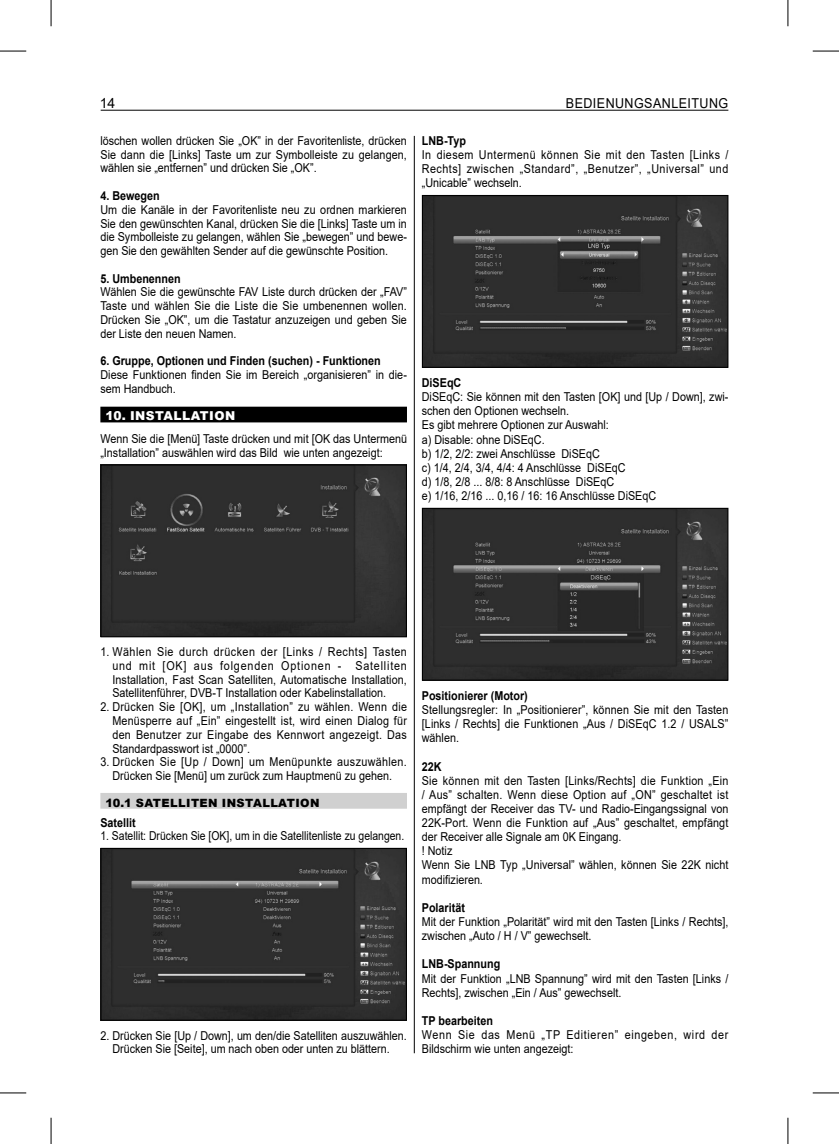
<style>
.page{position:relative;width:839px;height:1144px;background:#fff}
.page>*{position:absolute;margin:0;border:0;box-sizing:border-box;transform-origin:0 0}
.t1{font:14px "Arial";color:#000}
.t2{font:13.65px "Arial";letter-spacing:.035em;color:#000;scale:.92 1}
.t3{font:12.25px/14.2px "Arial";color:#000;text-align:justify;scale:.88 1}
.t4{font:700 12.25px "Arial";color:#000;scale:.88 1}
.t5{font:12.25px/14.2px "Arial";letter-spacing:.06em;color:#000;scale:.88 1}
.t6{font:12.25px "Arial";color:#000;scale:.85 1}
.t7{font:900 12.25px "Arial";letter-spacing:.035em;color:#fff}
.t8{font:900 11.38px "Arial";letter-spacing:.035em;color:#000}
</style>
<div class="page">
<hr style="left:414px;top:136px;width:1px;height:917px;background:#000">
<div style="left:100px;top:407px;width:307px;height:15px;background:#000"></div>
<div style="left:100px;top:793px;width:307px;height:16px;background:#d0d0d0"></div>
<img style="left:102px;top:466px;width:303px;height:169px">
<div style="left:100px;top:464px;width:307px;height:173px;border:1px solid #000"></div>
<img style="left:102px;top:850px;width:303px;height:169px">
<div style="left:100px;top:848px;width:307px;height:173px;border:1px solid #000"></div>
<img style="left:424px;top:197px;width:302px;height:169px">
<div style="left:422px;top:195px;width:306px;height:173px;border:1px solid #000"></div>
<img style="left:424px;top:510px;width:302px;height:169px">
<div style="left:422px;top:508px;width:306px;height:173px;border:1px solid #000"></div>
<hr style="left:101px;top:110px;width:627px;height:1px;background:#000">
<svg style="left:0;top:51px;width:26px;height:1px"></svg>
<svg style="left:813px;top:51px;width:26px;height:1px"></svg>
<svg style="left:0;top:1092px;width:26px;height:1px"></svg>
<svg style="left:813px;top:1092px;width:26px;height:1px"></svg>
<svg style="left:51px;top:0;width:1px;height:26px"></svg>
<svg style="left:51px;top:1118px;width:1px;height:26px"></svg>
<svg style="left:787px;top:0;width:1px;height:26px"></svg>
<svg style="left:787px;top:1118px;width:1px;height:26px"></svg>
<p class="t1" style="left:100px;top:95px;width:17px">14</p>
<p class="t2" style="left:566px;top:95px;width:178px">BEDIENUNGSANLEITUNG</p>
<p class="t3" style="left:100px;top:134px;width:350px">löschen wollen drücken Sie „OK” in der Favoritenliste, drücken Sie dann die [Links] Taste um zur Symbolleiste zu gelangen, wählen sie „entfernen” und drücken Sie „OK”.</p>
<p class="t4" style="left:100px;top:189px;width:69px">4. Bewegen</p>
<p class="t3" style="left:100px;top:203px;width:350px">Um die Kanäle in der Favoritenliste neu zu ordnen markieren Sie den gewünschten Kanal, drücken Sie die [Links] Taste um in die Symbolleiste zu gelangen, wählen Sie „bewegen” und bewe&shy;gen Sie den gewählten Sender auf die gewünschte Position.</p>
<p class="t4" style="left:100px;top:272px;width:93px">5. Umbenennen</p>
<p class="t3" style="left:100px;top:285px;width:350px">Wählen Sie die gewünschte FAV Liste durch drücken der „FAV” Taste und wählen Sie die Liste die Sie umbenennen wollen.<br>Drücken Sie „OK”, um die Tastatur anzuzeigen und geben Sie der Liste den neuen Namen.</p>
<p class="t4" style="left:100px;top:354px;width:320px">6. Gruppe, Optionen und Finden (suchen) - Funktionen</p>
<p class="t3" style="left:100px;top:368px;width:350px">Diese Funktionen finden Sie im Bereich „organisieren” in die&shy;sem Handbuch.</p>
<p class="t7" style="left:105px;top:407px;width:131px">10. INSTALLATION</p>
<p class="t3" style="left:100px;top:432px;width:350px">Wenn Sie die [Menü] Taste drücken und mit [OK das Untermenü „Installation” auswählen wird das Bild wie unten angezeigt:</p>
<p class="t4" style="left:422px;top:134px;width:52px">LNB-Typ</p>
<p class="t3" style="left:422px;top:148px;width:350px">In diesem Untermenü können Sie mit den Tasten [Links / Rechts] zwischen „Standard”, „Benutzer”, „Universal” und „Unicable” wechseln.</p>
<p class="t4" style="left:422px;top:376px;width:46px">DiSEqC</p>
<p class="t3" style="left:422px;top:390px;width:350px;text-align:left">DiSEqC: Sie können mit den Tasten [OK] und [Up / Down], zwi&shy;schen den Optionen wechseln.<br>Es gibt mehrere Optionen zur Auswahl:<br>a) Disable: ohne DiSEqC.<br>b) 1/2, 2/2: zwei Anschlüsse DiSEqC<br>c) 1/4, 2/4, 3/4, 4/4: 4 Anschlüsse DiSEqC<br>d) 1/8, 2/8 ... 8/8: 8 Anschlüsse DiSEqC<br>e) 1/16, 2/16 ... 0,16 / 16: 16 Anschlüsse DiSEqC</p>
<p class="t3" style="left:112px;top:645px;width:336px;text-indent:-12px">1. Wählen Sie durch drücken der [Links / Rechts] Tasten und mit [OK] aus folgenden Optionen - Satelliten Installation, Fast Scan Satelliten, Automatische Installation, Satellitenführer, DVB-T Installation oder Kabelinstallation.</p>
<p class="t3" style="left:112px;top:700px;width:336px;text-indent:-12px">2. Drücken Sie [OK], um „Installation” zu wählen. Wenn die Menüsperre auf „Ein” eingestellt ist, wird einen Dialog für den Benutzer zur Eingabe des Kennwort angezeigt. Das Standardpasswort ist „0000”.</p>
<p class="t3" style="left:100px;top:755px;width:350px;text-align:center">3. Drücken Sie [Up / Down] um Menüpunkte auszuwählen.<br>Drücken Sie [Menü] um zurück zum Hauptmenü zu gehen.</p>
<p class="t8" style="left:105px;top:794px;width:216px">10.1 SATELLITEN INSTALLATION</p>
<p class="t4" style="left:100px;top:816px;width:42px">Satellit</p>
<p class="t6" style="left:100px;top:829px;width:359px">1. Satellit: Drücken Sie [OK], um in die Satellitenliste zu gelangen.</p>
<p class="t3" style="left:100px;top:1028px;width:350px;text-align:center">2. Drücken Sie [Up / Down], um den/die Satelliten auszuwählen.<br>Drücken Sie [Seite], um nach oben oder unten zu blättern.</p>
<p class="t4" style="left:422px;top:689px;width:122px">Positionierer (Motor)</p>
<p class="t3" style="left:422px;top:703px;width:350px">Stellungsregler: In „Positionierer”, können Sie mit den Tasten [Links / Rechts] die Funktionen „Aus / DiSEqC 1.2 / USALS” wählen.</p>
<p class="t4" style="left:422px;top:759px;width:24px">22K</p>
<p class="t3" style="left:422px;top:773px;width:350px;text-align:left">Sie können mit den Tasten [Links/Rechts] die Funktion „Ein / Aus” schalten. Wenn diese Option auf „ON” geschaltet ist empfängt der Receiver das TV- und Radio-Eingangssignal von 22K-Port. Wenn die Funktion auf „Aus” geschaltet, empfängt der Receiver alle Signale am 0K Eingang.<br>! Notiz<br>Wenn Sie LNB Typ „Universal” wählen, können Sie 22K nicht modifizieren.</p>
<p class="t4" style="left:422px;top:901px;width:51px">Polarität</p>
<p class="t3" style="left:422px;top:915px;width:350px">Mit der Funktion „Polarität” wird mit den Tasten [Links / Rechts], zwischen „Auto / H / V” gewechselt.</p>
<p class="t4" style="left:422px;top:957px;width:91px">LNB-Spannung</p>
<p class="t3" style="left:422px;top:971px;width:350px">Mit der Funktion „LNB Spannung” wird mit den Tasten [Links /<br>Rechts], zwischen „Ein / Aus” gewechselt.</p>
<p class="t4" style="left:422px;top:1014px;width:82px">TP bearbeiten</p>
<p class="t5" style="left:422px;top:1028px;width:350px">Wenn Sie das Menü „TP Editieren” eingeben, wird der<br>Bildschirm wie unten angezeigt:</p>
</div>
